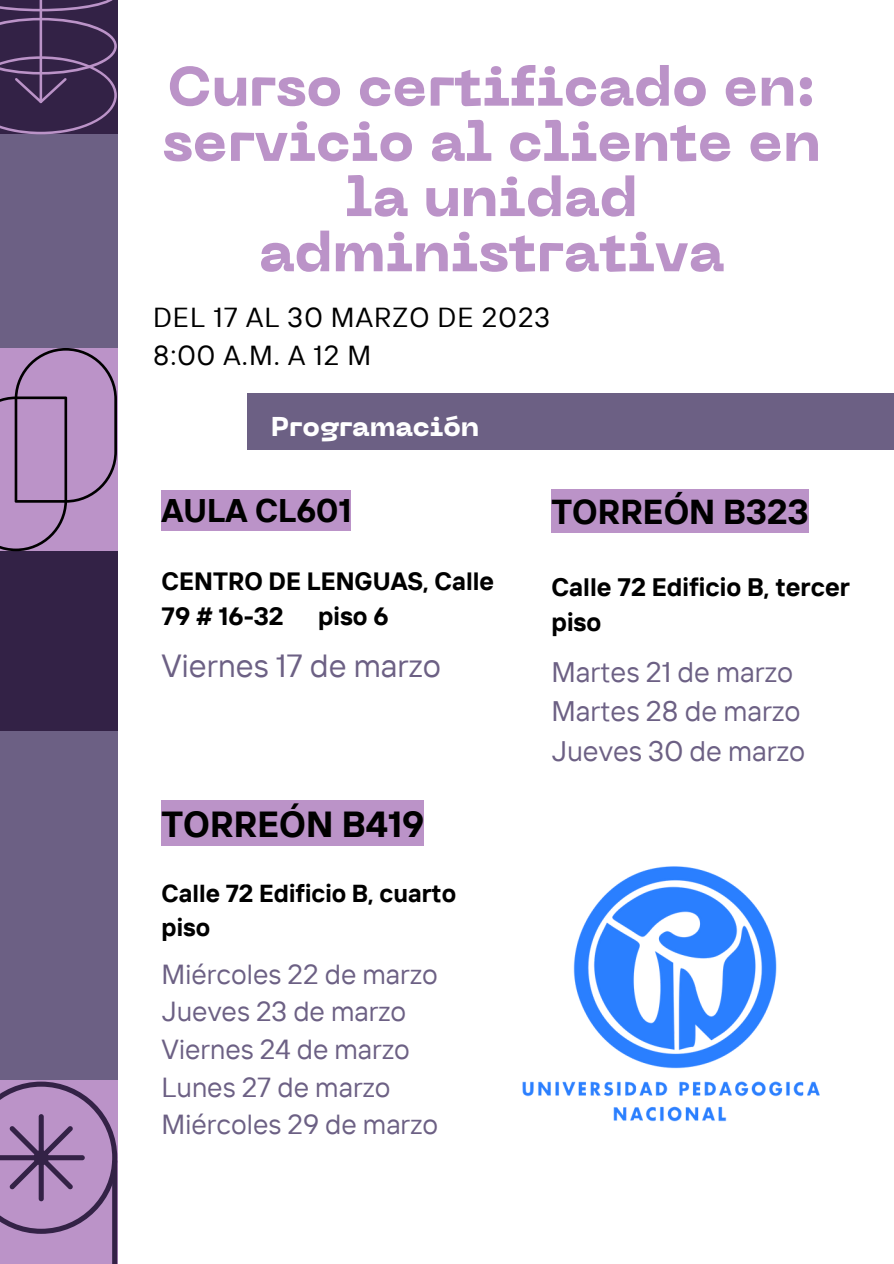
<style>
.page{position:relative;width:894px;height:1264px;background:#fff}
.page>*{position:absolute;margin:0;border:0;box-sizing:border-box;transform-origin:0 0}
.t1{font:800 55.35px/55.2px "PP Neue Machina";color:#bb93c8;text-align:center}
.t2{font:700 36.15px "TT Interphases";color:#000}
.t3{font:700 34.5px "TT Interphases";color:#000}
.t4{font:700 32.7px "TT Interphases";color:#000}
.t5{font:31.95px "TT Interphases";color:#6c6084}
.t6{font:28.2px/39.5px "TT Interphases";color:#6c6084}
.t7{font:27.6px/37.7px "TT Interphases";color:#6c6084}
.t8{font:27.45px/38.2px "TT Interphases";letter-spacing:.04em;color:#000}
.t9{font:800 27px "PP Neue Machina";color:#fff}
.t10{font:700 25.2px/35px "TT Interphases";color:#000}
.t11{font:700 24.9px/35px "TT Interphases";color:#000}
.t12{font:700 24.45px/33.8px "TT Interphases";color:#000}
</style>
<div class="page">
<div style="left:247px;top:394px;width:646px;height:56px;background:#6c6084"></div>
<div style="left:0;top:114px;width:117px;height:234px;background:#6c6084"></div>
<div style="left:0;top:730px;width:117px;height:349px;background:#6c6084"></div>
<div style="left:0;top:551px;width:117px;height:179px;background:#332246"></div>
<svg style="left:0;top:0;width:117px;height:134px;background:#432f55"></svg>
<svg style="left:0;top:348px;width:117px;height:203px;background:#ac87b8"></svg>
<svg style="left:0;top:1081px;width:117px;height:182px;background:#a37fb1"></svg>
<img style="left:522px;top:866px;width:298px;height:256px">
<div style="left:161px;top:490px;width:190px;height:41px;background:#bb93c8"></div>
<div style="left:161px;top:800px;width:262px;height:45px;background:#bb93c8"></div>
<div style="left:551px;top:489px;width:257px;height:44px;background:#bb93c8"></div>
<h1 class="t1" style="left:162px;top:64px;width:659px">Curso certificado en: servicio al cliente en la unidad administrativa</h1>
<p class="t8" style="left:153px;top:297px;width:398px">DEL 17 AL 30 MARZO DE 2023<br>8:00 A.M. A 12 M</p>
<p class="t9" style="left:271px;top:416px;width:209px">Programación</p>
<p class="t4" style="left:161px;top:489px;width:191px">AULA CL601</p>
<p class="t11" style="left:161px;top:563px;width:334px">CENTRO DE LENGUAS, Calle<br>79 # 16-32</p>
<p class="t11" style="left:318px;top:598px;width:72px">piso 6</p>
<p class="t5" style="left:161px;top:645px;width:281px">Viernes 17 de marzo</p>
<h2 class="t2" style="left:161px;top:800px;width:264px">TORREÓN B419</h2>
<p class="t12" style="left:161px;top:876px;width:296px">Calle 72 Edificio B, cuarto piso</p>
<p class="t7" style="left:161px;top:954px;width:278px">Miércoles 22 de marzo<br>Jueves 23 de marzo<br>Viernes 24 de marzo<br>Lunes 27 de marzo<br>Miércoles 29 de marzo</p>
<p class="t3" style="left:551px;top:489px;width:258px">TORREÓN B323</p>
<p class="t10" style="left:551px;top:569px;width:300px">Calle 72 Edificio B, tercer piso</p>
<p class="t6" style="left:551px;top:651px;width:255px">Martes 21 de marzo<br>Martes 28 de marzo<br>Jueves 30 de marzo</p>
</div>
